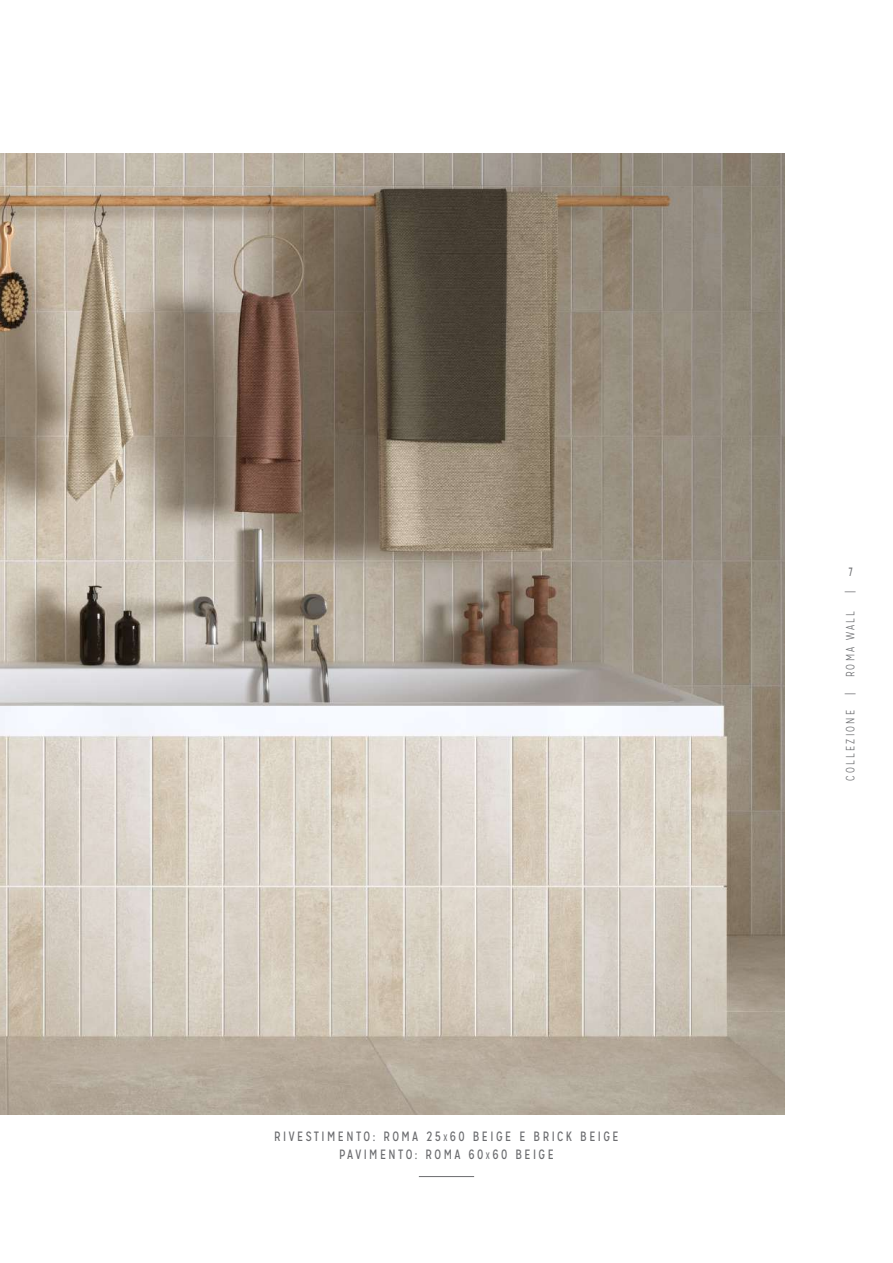
<style>
.page{position:relative;width:893px;height:1263px;background:#fff}
.page>*{position:absolute;margin:0;border:0;box-sizing:border-box;transform-origin:0 0}
.t1{font:13.5px/18px "Mission Gothic";letter-spacing:.2em;color:#6c6d70;text-align:center;scale:.9 1}
.t2{font:300 12px "Mission Gothic";letter-spacing:.2em;color:#6c6d70;scale:.9 1}
.t3{font:12px "Mission Gothic";color:#6c6d70;scale:.75 1}
.s1{font-size:9.45px}
</style>
<div class="page">
<img style="left:0;top:153px;width:785px;height:961px">
<hr style="left:419px;top:1176px;width:55px;height:1px;background:#6c6d70">
<p class="t1" style="left:274px;top:1128px;width:384px">RIVESTIMENTO: ROMA 25<span class="s1">x</span>60 BEIGE E BRICK BEIGE<br>PAVIMENTO: ROMA 60<span class="s1">x</span>60 BEIGE</p>
<p class="t3" style="left:849px;top:564px;width:6px">7</p>
<p class="t2" style="left:843px;top:593px;width:4px;rotate:-90deg">|</p>
<p class="t2" style="left:843px;top:677px;width:75px;rotate:-90deg">ROMA WALL</p>
<p class="t2" style="left:843px;top:695px;width:4px;rotate:-90deg">|</p>
<p class="t2" style="left:843px;top:781px;width:80px;rotate:-90deg">COLLEZIONE</p>
</div>
